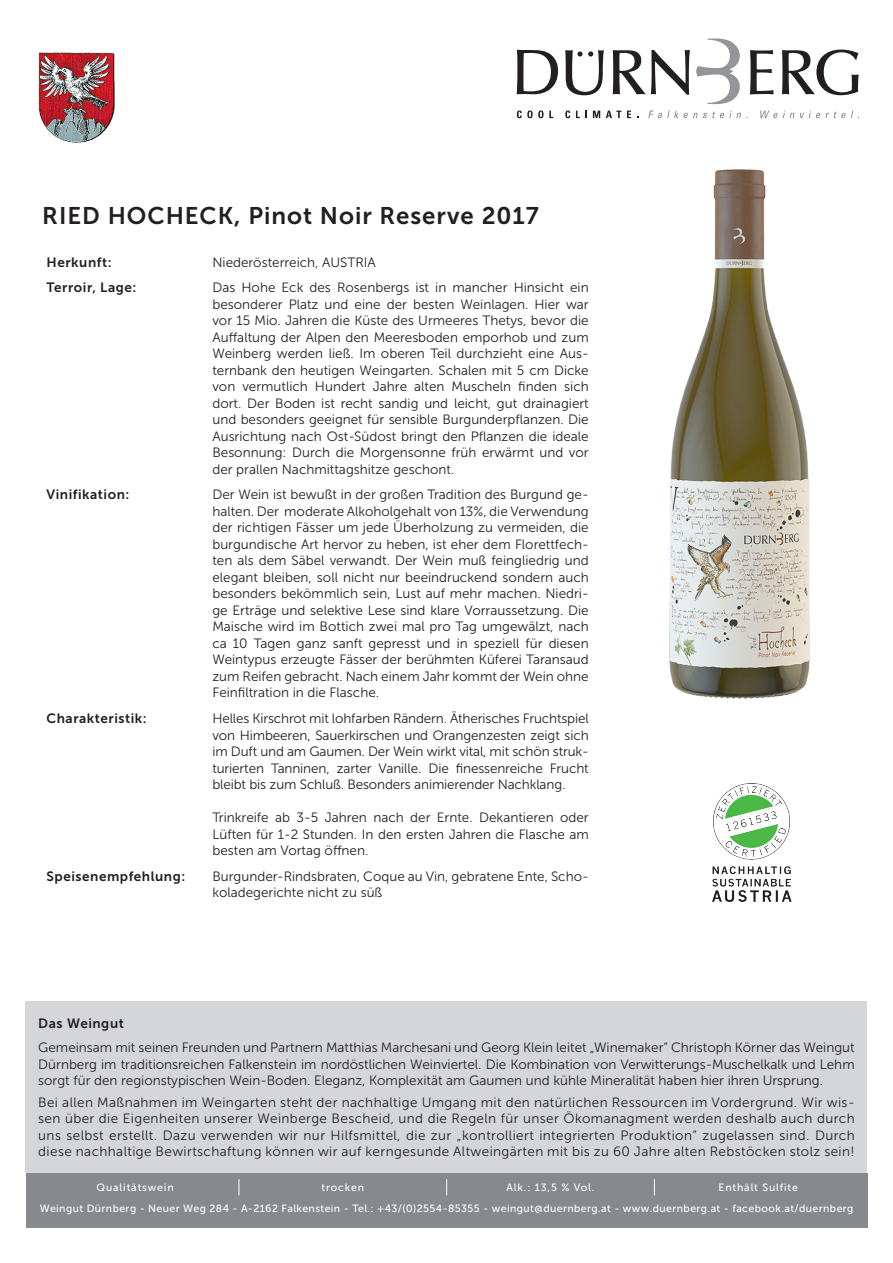
<style>
.page{position:relative;width:893px;height:1263px;background:#fff}
.page>*{position:absolute;margin:0;border:0;box-sizing:border-box;transform-origin:0 0}
.t1{font:24px "Museo Sans 700";letter-spacing:.04em;color:#231f20}
.t2{font:13.5px/16.5px "Museo Sans 300";color:#231f20;text-align:justify}
.t3{font:13.5px "Museo Sans 700";letter-spacing:.04em;color:#231f20}
.t4{font:10.5px "Museo Sans 500";letter-spacing:.04em;color:#fff}
.t5{font:10.5px "Museo Sans 500";letter-spacing:.08em;color:#fff}
</style>
<div class="page">
<svg style="left:565px;top:50px;width:39px;height:45px"></svg>
<svg style="left:613px;top:50px;width:32px;height:44px"></svg>
<svg style="left:651px;top:50px;width:39px;height:45px"></svg>
<svg style="left:750px;top:50px;width:24px;height:44px"></svg>
<svg style="left:782px;top:50px;width:77px;height:45px"></svg>
<svg style="left:517px;top:50px;width:41px;height:44px"></svg>
<svg style="left:696px;top:38px;width:44px;height:66px"></svg>
<svg style="left:517px;top:110px;width:26px;height:8px"></svg>
<svg style="left:549px;top:111px;width:4px;height:7px"></svg>
<svg style="left:565px;top:110px;width:5px;height:8px"></svg>
<svg style="left:576px;top:111px;width:11px;height:7px"></svg>
<svg style="left:593px;top:111px;width:7px;height:7px"></svg>
<svg style="left:606px;top:111px;width:15px;height:7px"></svg>
<svg style="left:627px;top:111px;width:4px;height:7px"></svg>
<svg style="left:648px;top:111px;width:99px;height:7px"></svg>
<svg style="left:760px;top:111px;width:34px;height:7px"></svg>
<svg style="left:800px;top:111px;width:59px;height:7px"></svg>
<div style="left:26px;top:1001px;width:841px;height:171px;background:#d5d6d8"></div>
<img style="left:38px;top:52px;width:77px;height:91px">
<img style="left:712px;top:783px;width:80px;height:119px">
<img style="left:669px;top:169px;width:141px;height:530px">
<div style="left:26px;top:1173px;width:842px;height:54px;background:#87898c"></div>
<svg style="left:239px;top:1179px;width:1px;height:16px"></svg>
<svg style="left:446px;top:1179px;width:1px;height:16px"></svg>
<svg style="left:654px;top:1179px;width:1px;height:16px"></svg>
<p class="t1" style="left:42px;top:203px;width:498px">RIED HOCHECK, Pinot Noir Reserve 2017</p>
<p class="t3" style="left:47px;top:254px;width:66px">Herkunft:</p>
<p class="t2" style="left:212px;top:254px;width:165px">Niederösterreich, AUSTRIA</p>
<p class="t3" style="left:47px;top:280px;width:91px">Terroir, Lage:</p>
<p class="t2" style="left:212px;top:279px;width:378px">Das Hohe Eck des Rosenbergs ist in mancher Hinsicht ein besonderer Platz und eine der besten Weinlagen. Hier war vor 15 Mio. Jahren die Küste des Urmeeres Thetys, bevor die Auffaltung der Alpen den Meeresboden emporhob und zum Weinberg werden ließ. Im oberen Teil durchzieht eine Aus&shy;ternbank den heutigen Weingarten. Schalen mit 5 cm Dicke von vermutlich Hundert Jahre alten Muscheln finden sich dort. Der Boden ist recht sandig und leicht, gut drainagiert und besonders geeignet für sensible Burgunderpflanzen. Die Ausrichtung nach Ost-Südost bringt den Pflanzen die ideale Besonnung: Durch die Morgensonne früh erwärmt und vor der prallen Nachmittagshitze geschont.</p>
<p class="t3" style="left:47px;top:487px;width:84px">Vinifikation:</p>
<p class="t2" style="left:212px;top:487px;width:378px">Der Wein ist bewußt in der großen Tradition des Burgund ge&shy;halten. Der moderate Alkoholgehalt von 13%, die Verwendung der richtigen Fässer um jede Überholzung zu vermeiden, die burgundische Art hervor zu heben, ist eher dem Florettfech&shy;ten als dem Säbel verwandt. Der Wein muß feingliedrig und elegant bleiben, soll nicht nur beeindruckend sondern auch besonders bekömmlich sein, Lust auf mehr machen. Niedri&shy;ge Erträge und selektive Lese sind klare Vorraussetzung. Die Maische wird im Bottich zwei mal pro Tag umgewälzt, nach ca 10 Tagen ganz sanft gepresst und in speziell für diesen Weintypus erzeugte Fässer der berühmten Küferei Taransaud zum Reifen gebracht. Nach einem Jahr kommt der Wein ohne Feinfiltration in die Flasche.</p>
<p class="t3" style="left:47px;top:711px;width:102px">Charakteristik:</p>
<p class="t2" style="left:212px;top:710px;width:378px">Helles Kirschrot mit lohfarben Rändern. Ätherisches Fruchtspiel von Himbeeren, Sauerkirschen und Orangenzesten zeigt sich im Duft und am Gaumen. Der Wein wirkt vital, mit schön struk&shy;turierten Tanninen, zarter Vanille. Die finessenreiche Frucht bleibt bis zum Schluß. Besonders animierender Nachklang.</p>
<p class="t2" style="left:212px;top:809px;width:378px">Trinkreife ab 3-5 Jahren nach der Ernte. Dekantieren oder Lüften für 1-2 Stunden. In den ersten Jahren die Flasche am besten am Vortag öffnen.</p>
<p class="t3" style="left:47px;top:869px;width:140px">Speisenempfehlung:</p>
<p class="t2" style="left:212px;top:868px;width:378px">Burgunder-Rindsbraten, Coque au Vin, gebratene Ente, Scho&shy;koladegerichte nicht zu süß</p>
<p class="t3" style="left:38px;top:1016px;width:87px">Das Weingut</p>
<p class="t2" style="left:38px;top:1040px;width:818px">Gemeinsam mit seinen Freunden und Partnern Matthias Marchesani und Georg Klein leitet „Winemaker“ Christoph Körner das Weingut Dürnberg im traditionsreichen Falkenstein im nordöstlichen Weinviertel. Die Kombination von Verwitterungs-Muschelkalk und Lehm sorgt für den regionstypischen Wein-Boden. Eleganz, Komplexität am Gaumen und kühle Mineralität haben hier ihren Ursprung.</p>
<p class="t2" style="left:38px;top:1094px;width:818px">Bei allen Maßnahmen im Weingarten steht der nachhaltige Umgang mit den natürlichen Ressourcen im Vordergrund. Wir wis&shy;sen über die Eigenheiten unserer Weinberge Bescheid, und die Regeln für unser Ökomanagment werden deshalb auch durch uns selbst erstellt. Dazu verwenden wir nur Hilfsmittel, die zur „kontrolliert integrierten Produktion“ zugelassen sind. Durch diese nachhaltige Bewirtschaftung können wir auf kerngesunde Altweingärten mit bis zu 60 Jahre alten Rebstöcken stolz sein!</p>
<p class="t5" style="left:97px;top:1182px;width:79px">Qualitätswein</p>
<p class="t5" style="left:321px;top:1182px;width:44px">trocken</p>
<p class="t4" style="left:506px;top:1182px;width:90px">Alk.: 13,5 % Vol.</p>
<p class="t5" style="left:718px;top:1182px;width:81px">Enthält Sulfite</p>
<p class="t4" style="left:40px;top:1203px;width:815px">Weingut Dürnberg - Neuer Weg 284 - A-2162 Falkenstein - Tel.: +43/(0)2554-85355 - weingut@duernberg.at - www.duernberg.at - facebook.at/duernberg</p>
</div>
